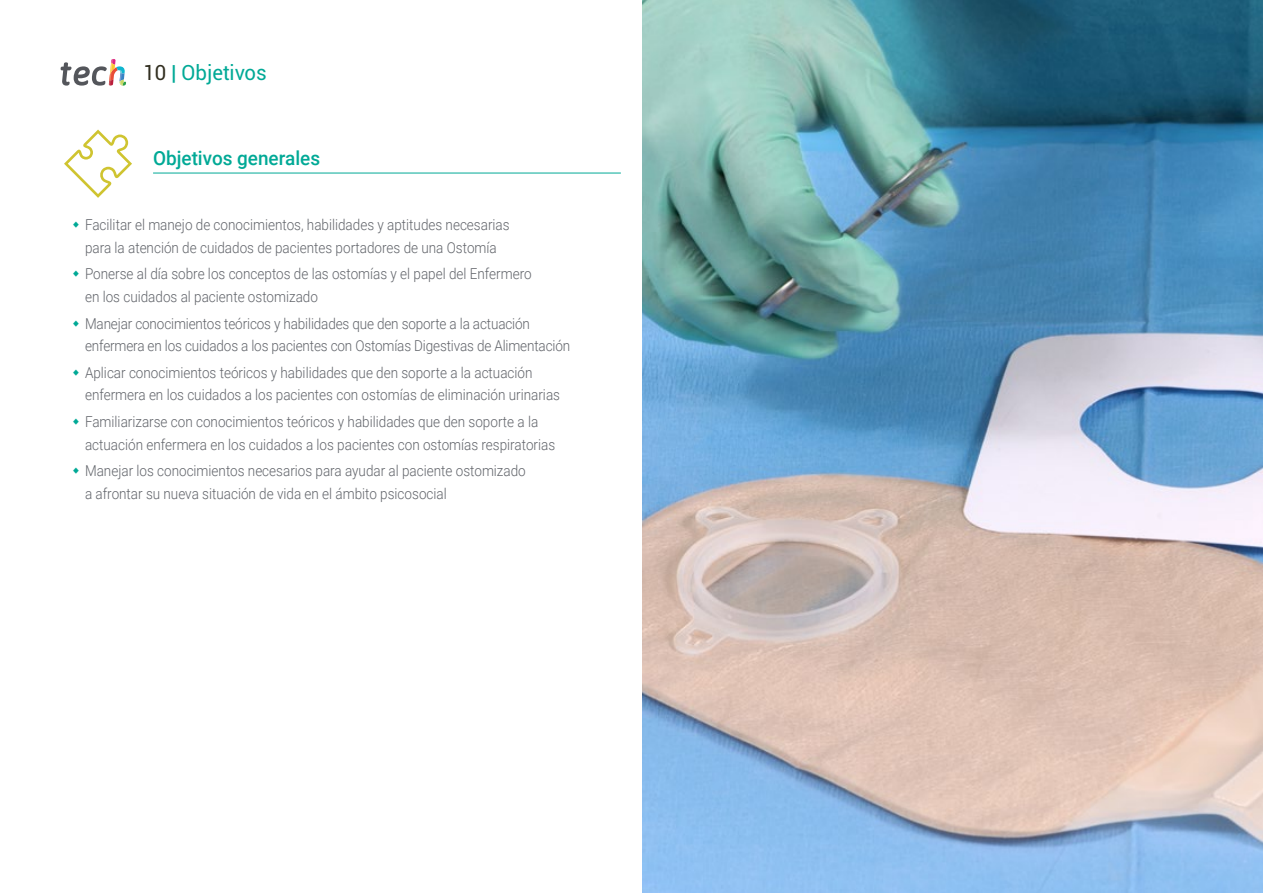
<style>
.page{position:relative;width:1263px;height:893px;background:#fff}
.page>*{position:absolute;margin:0;border:0;box-sizing:border-box;transform-origin:0 0}
.t1{font:21px "Roboto";color:#00a996}
.t2{font:500 19.5px "Roboto";color:#00a996}
.t3{font:300 15px/22.5px "Roboto";color:#61646a;scale:.9 1}
.s1{color:#312e20}
</style>
<div class="page">
<hr style="left:153px;top:173px;width:468px;height:1px;background:#00a996">
<svg style="left:64px;top:130px;width:68px;height:68px"></svg>
<img style="left:642px;top:0;width:621px;height:893px">
<svg style="left:61px;top:59px;width:65px;height:27px"></svg>
<h1 class="t1" style="left:144px;top:57px;width:125px"><span class="s1">10</span> | Objetivos</h1>
<h2 class="t2" style="left:153px;top:144px;width:169px">Objetivos generales</h2>
<p class="t3" style="left:85px;top:213px;width:473px">Facilitar el manejo de conocimientos, habilidades y aptitudes necesarias para la atención de cuidados de pacientes portadores de una Ostomía</p>
<p class="t3" style="left:85px;top:262px;width:498px">Ponerse al día sobre los conceptos de las ostomías y el papel del Enfermero en los cuidados al paciente ostomizado</p>
<p class="t3" style="left:85px;top:312px;width:541px">Manejar conocimientos teóricos y habilidades que den soporte a la actuación enfermera en los cuidados a los pacientes con Ostomías Digestivas de Alimentación</p>
<p class="t3" style="left:85px;top:361px;width:529px">Aplicar conocimientos teóricos y habilidades que den soporte a la actuación enfermera en los cuidados a los pacientes con ostomías de eliminación urinarias</p>
<p class="t3" style="left:85px;top:410px;width:524px">Familiarizarse con conocimientos teóricos y habilidades que den soporte a la actuación enfermera en los cuidados a los pacientes con ostomías respiratorias</p>
<p class="t3" style="left:85px;top:459px;width:491px">Manejar los conocimientos necesarios para ayudar al paciente ostomizado a afrontar su nueva situación de vida en el ámbito psicosocial</p>
</div>
